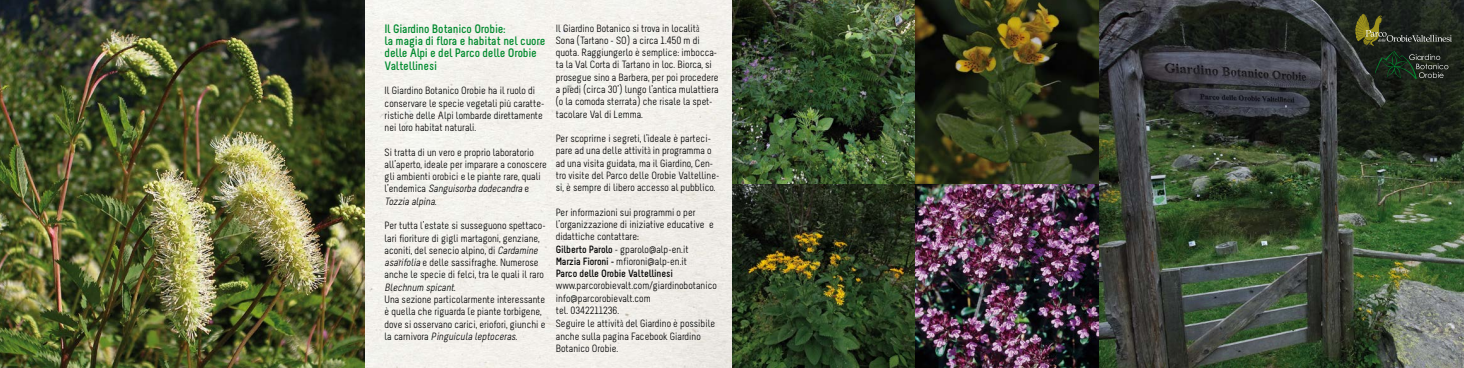
<style>
.page{position:relative;width:1464px;height:368px;background:#fff}
.page>*{position:absolute;margin:0;border:0;box-sizing:border-box;transform-origin:0 0}
.t1{font:700 12.25px/12.2px "Melbourne";color:#008a2e}
.t2{font:10.5px/12.2px "Melbourne";color:#000}
.t3{font:italic 10.5px "Melbourne";color:#000}
.s1{font-style:italic}
.s2{font-family:"Akzidenz Grotesk BE";font-weight:300;font-stretch:condensed}
.s3{font-weight:700}
</style>
<div class="page">
<div style="left:365px;top:0;width:367px;height:367px;background:#f3f1ec"></div>
<img style="left:732px;top:0;width:731px;height:367px">
<img style="left:0;top:0;width:365px;height:367px">
<svg style="left:1355px;top:14px;width:96px;height:64px;background:#303626"></svg>
<p class="t1" style="left:384px;top:23px;width:162px">Il Giardino Botanico Orobie:<br>la magia di flora e habitat nel cuore delle Alpi e del Parco delle Orobie<br>Valtellinesi</p>
<p class="t2" style="left:384px;top:84px;width:161px">Il Giardino Botanico Orobie ha il ruolo di conservare le specie vegetali più caratte&shy;ristiche delle Alpi lombarde direttamente nei loro habitat naturali.</p>
<p class="t2" style="left:384px;top:146px;width:164px">Si tratta di un vero e proprio laboratorio all’aperto, ideale per imparare a conoscere gli ambienti orobici e le piante rare, quali l’ e n d e m i c a <span class="s1">Sanguisorba dodecandra</span> e <span class="s1">Tozzia alpina.</span></p>
<p class="t2" style="left:384px;top:219px;width:162px">Per tutta l’estate si susseguono spettaco&shy;lari fioriture di gigli martagoni, genziane, aconiti, del senecio alpino, di <span class="s1">Cardamine asarifolia</span> e delle sassifraghe. Numerose anche le specie di felci, tra le quali il raro</p>
<p class="t3" style="left:384px;top:281px;width:75px">Blechnum spicant.</p>
<p class="t2" style="left:384px;top:293px;width:162px">Una sezione particolarmente interessante è quella che riguarda le piante torbigene, dove si osservano carici, eriofori, giunchi e la c a r n i vo ra <span class="s1">Pinguicula leptoceras.</span></p>
<p class="t2" style="left:556px;top:22px;width:164px">Il Giardino Botanico si trova in localit<span class="s2">à </span>Sona (Tartano - SO) a circa 1.450 m di quota. Raggiungerlo è semplice: imbocca&shy;ta la Val Corta di Tartano in loc. Biorca, si prosegue sino a Barbera, per poi procedere a piedi (circa 30’) lungo l’antica mulattiera (o la comoda sterrata) che risale la spet&shy;tacolare Val di Lemma.</p>
<p class="t2" style="left:556px;top:132px;width:165px">Per scoprirne i segreti, l’ideale è parteci&shy;pare ad una delle attivit<span class="s2">à</span> in programma o ad una visita guidata, ma il Giardino, Cen&shy;tro visite del Parco delle Orobie Valtelline&shy;si, è sempre di libero accesso al pubblico.</p>
<p class="t2" style="left:556px;top:206px;width:159px">Per informazioni sui programmi o per l’organizzazione di iniziative educative e didattiche contattare:<br><span class="s3">Gilberto Parolo</span> - gparolo@alp-en.it <span class="s3">Marzia Fioroni -</span> mfioroni@alp-en.it<br><span class="s3">Parco delle Orobie Valtellinesi</span></p>
<p class="t2" style="left:556px;top:279px;width:162px;line-height:12.5px">www.parcorobievalt.com/giardinobotanico info@parcorobievalt.com<br>tel. 0342211236.<br>Seguire le attivit<span class="s2">à</span> del Giardino è possibile anche sulla pagina Facebook Giardino<br>Botanico Orobie.</p>
</div>
